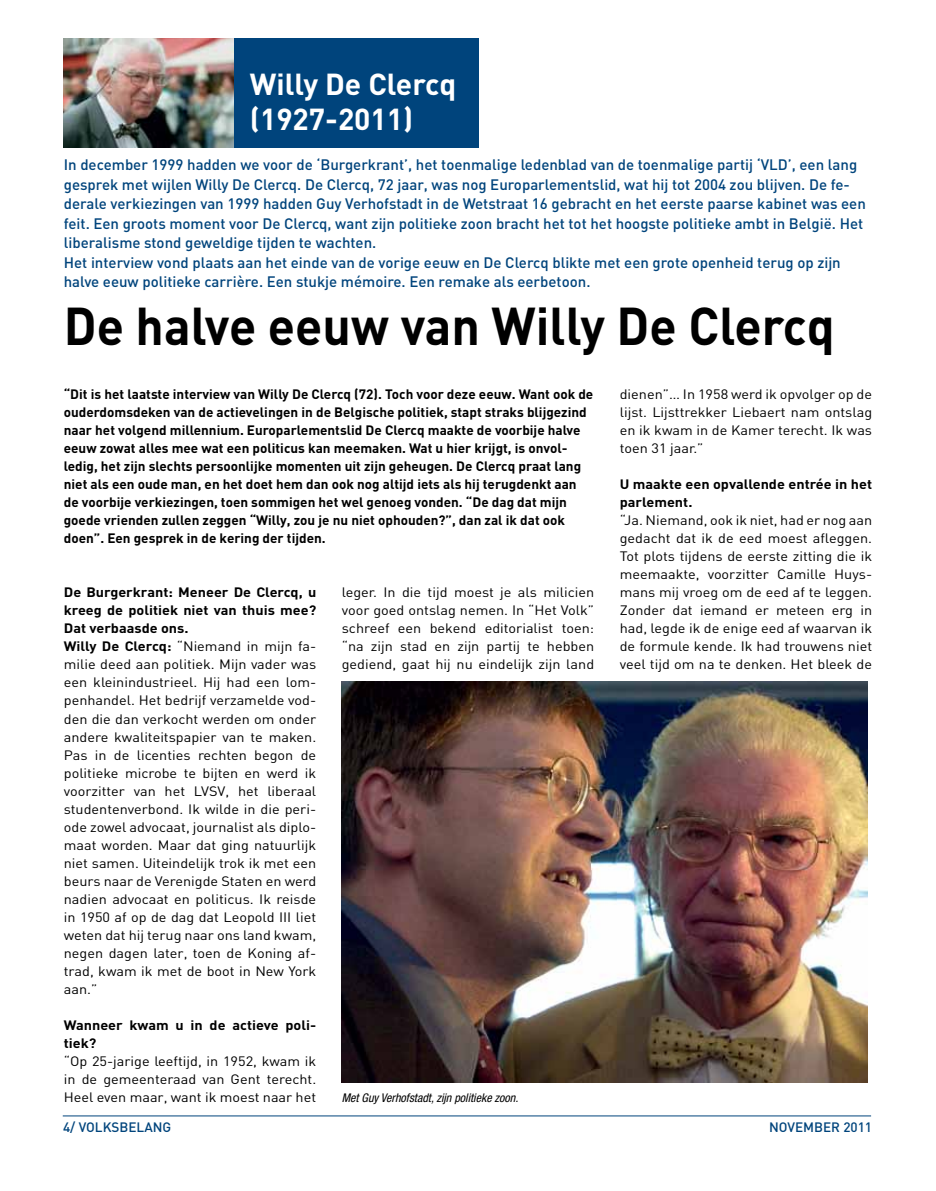
<style>
.page{position:relative;width:936px;height:1191px;background:#fff}
.page>*{position:absolute;margin:0;border:0;box-sizing:border-box;transform-origin:0 0}
.t1{font:700 52.5px "DIN";color:#000;scale:.95 1}
.t2{font:700 30px/34.5px "DIN";color:#fff}
.t3{font:500 15px/19.5px "DIN";color:#00447c}
.t4{font:13.5px/18px "DIN";color:#000;text-align:justify;scale:1.07 1}
.t5{font:700 13.5px/18px "DIN";color:#000}
.t6{font:700 13.5px/18px "DIN";color:#000;scale:1.07 1}
.t7{font:500 13.5px "DIN";color:#00447c}
.t8{font:italic condensed 12px "Helvetica Neue";color:#000}
.s1{font-weight:700}
</style>
<div class="page">
<hr style="left:63px;top:1115px;width:808px;height:1px;background:#00447c">
<div style="left:64px;top:38px;width:414px;height:109px;background:#00447c"></div>
<img style="left:63px;top:38px;width:171px;height:109px">
<img style="left:342px;top:682px;width:525px;height:400px">
<h2 class="t2" style="left:250px;top:66px;width:208px">Willy De Clercq (1927-2011)</h2>
<p class="t3" style="left:64px;top:155px;width:803px">In december 1999 hadden we voor de ‘Burgerkrant’, het toenmalige ledenblad van de toenmalige partij ‘VLD’, een lang gesprek met wijlen Willy De Clercq. De Clercq, 72 jaar, was nog Europarlementslid, wat hij tot 2004 zou blijven. De fe&shy;derale verkiezingen van 1999 hadden Guy Verhofstadt in de Wetstraat 16 gebracht en het eerste paarse kabinet was een feit. Een groots moment voor De Clercq, want zijn politieke zoon bracht het tot het hoogste politieke ambt in België. Het liberalisme stond geweldige tijden te wachten.<br>Het interview vond plaats aan het einde van de vorige eeuw en De Clercq blikte met een grote openheid terug op zijn halve eeuw politieke carrière. Een stukje mémoire. Een remake als eerbetoon.</p>
<h1 class="t1" style="left:64px;top:291px;width:813px">De halve eeuw van Willy De Clercq</h1>
<p class="t5" style="left:64px;top:385px;width:531px">“Dit is het laatste interview van Willy De Clercq (72). Toch voor deze eeuw. Want ook de ouderdomsdeken van de actievelingen in de Belgische politiek, stapt straks blijgezind naar het volgend millennium. Europarlementslid De Clercq maakte de voorbije halve eeuw zowat alles mee wat een politicus kan meemaken. Wat u hier krijgt, is onvol&shy;ledig, het zijn slechts persoonlijke momenten uit zijn geheugen. De Clercq praat lang niet als een oude man, en het doet hem dan ook nog altijd iets als hij terugdenkt aan de voorbije verkiezingen, toen sommigen het wel genoeg vonden. “De dag dat mijn goede vrienden zullen zeggen “Willy, zou je nu niet ophouden?”, dan zal ik dat ook doen”. Een gesprek in de kering der tijden.</p>
<p class="t4" style="left:619px;top:385px;width:237px">dienen”… In 1958 werd ik opvolger op de lijst. Lijsttrekker Liebaert nam ontslag en ik kwam in de Kamer terecht. Ik was toen 31 jaar.”</p>
<p class="t6" style="left:619px;top:475px;width:237px">U maakte een opvallende entrée in het parlement.</p>
<p class="t4" style="left:619px;top:511px;width:237px">“Ja. Niemand, ook ik niet, had er nog aan gedacht dat ik de eed moest afleggen.<br>Tot plots tijdens de eerste zitting die ik meemaakte, voorzitter Camille Huys&shy;mans mij vroeg om de eed af te leggen.<br>Zonder dat iemand er meteen erg in had, legde ik de enige eed af waarvan ik de formule kende. Ik had trouwens niet veel tijd om na te denken. Het bleek de</p>
<p class="t4" style="left:342px;top:583px;width:237px">leger. In die tijd moest je als milicien voor goed ontslag nemen. In “Het Volk” schreef een bekend editorialist toen: “na zijn stad en zijn partij te hebben gediend, gaat hij nu eindelijk zijn land</p>
<p class="t4" style="left:64px;top:584px;width:237px;text-align:left"><span class="s1">De Burgerkrant: Meneer De Clercq, u kreeg de politiek niet van thuis mee?<br>Dat verbaasde ons.<br>Willy De Clercq:</span> “Niemand in mijn fa&shy;milie deed aan politiek. Mijn vader was een kleinindustrieel. Hij had een lom&shy;penhandel. Het bedrijf verzamelde vod&shy;den die dan verkocht werden om onder andere kwaliteitspapier van te maken.<br>Pas in de licenties rechten begon de politieke microbe te bijten en werd ik voorzitter van het LVSV, het liberaal studentenverbond. Ik wilde in die peri&shy;ode zowel advocaat, journalist als diplo&shy;maat worden. Maar dat ging natuurlijk niet samen. Uiteindelijk trok ik met een beurs naar de Verenigde Staten en werd nadien advocaat en politicus. Ik reisde in 1950 af op de dag dat Leopold III liet weten dat hij terug naar ons land kwam, negen dagen later, toen de Koning af&shy;trad, kwam ik met de boot in New York aan.”</p>
<p class="t6" style="left:64px;top:1015px;width:237px">Wanneer kwam u in de actieve poli&shy;tiek?</p>
<p class="t4" style="left:64px;top:1051px;width:237px">“Op 25-jarige leeftijd, in 1952, kwam ik in de gemeenteraad van Gent terecht.<br>Heel even maar, want ik moest naar het</p>
<p class="t8" style="left:342px;top:1090px;width:178px">Met Guy Verhofstadt, zijn politieke zoon.</p>
<p class="t7" style="left:63px;top:1117px;width:110px">4/ VOLKSBELANG</p>
<p class="t7" style="left:769px;top:1118px;width:10px">nove</p>
<p class="t7" style="left:803px;top:1118px;width:70px">mber 2011</p>
</div>
